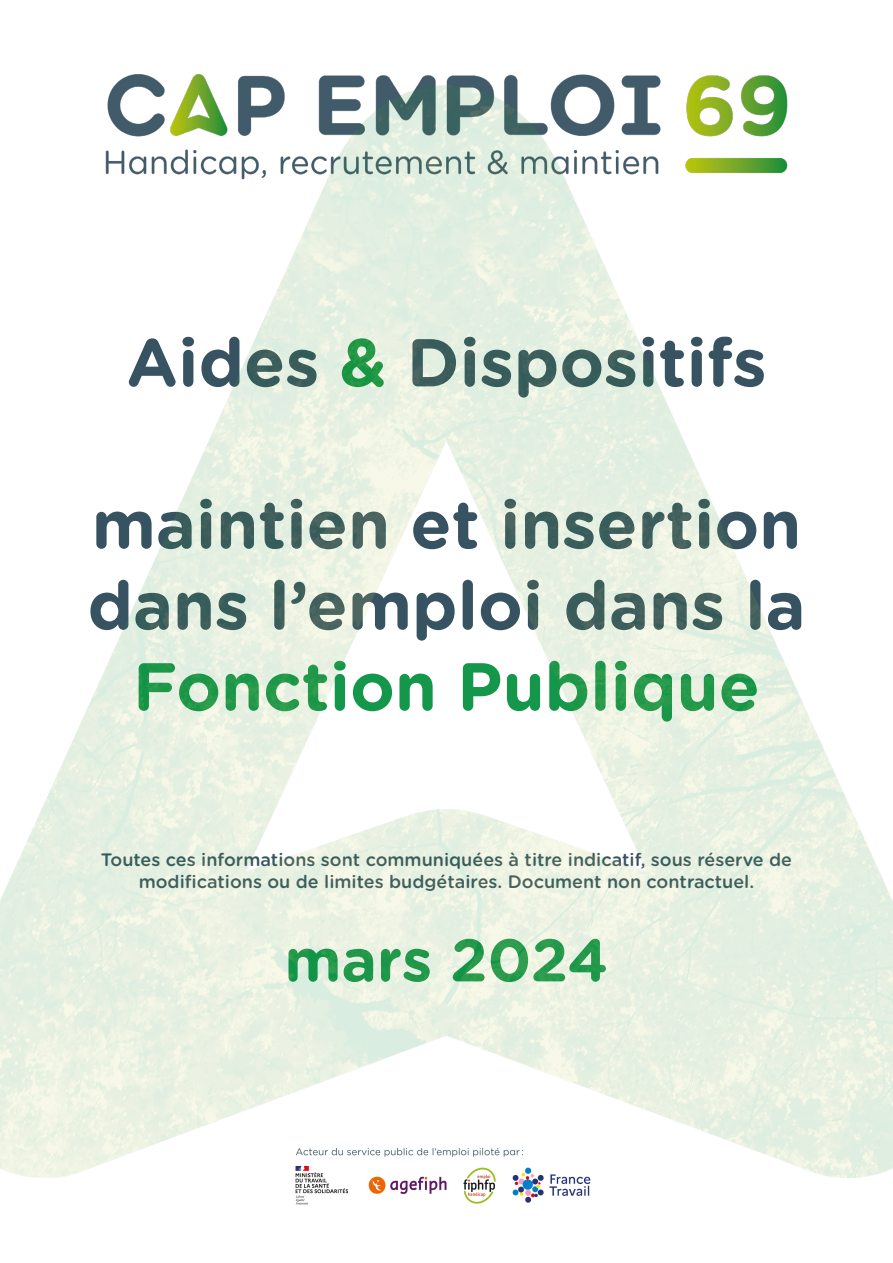
<style>
.page{position:relative;width:893px;height:1263px;background:#fff}
.page>*{position:absolute;margin:0;border:0;box-sizing:border-box;transform-origin:0 0}
.t1{font:700 67.5px/81px "Gotham Rounded";color:#375361;text-align:center}
.t2{font:700 60px "Gotham Rounded";color:#14964b}
.t3{font:500 18px/21.6px "Gotham Rounded";color:#375361;text-align:center}
.s1{color:#129546}
.s2{color:#14964b}
</style>
<div class="page">
<img style="left:114px;top:74px;width:670px;height:12px">
<img style="left:0;top:86px;width:893px;height:1091px">
<img style="left:265px;top:1118px;width:363px;height:87px">
<p class="t1" style="left:126px;top:319px;width:642px">Aides <span class="s1">&amp;</span> Dispositifs</p>
<p class="t1" style="left:87px;top:481px;width:719px">maintien et insertion dans l’emploi dans la<br><span class="s2">Fonction Publique</span></p>
<p class="t3" style="left:101px;top:848px;width:693px">Toutes ces informations sont communiquées à titre indicatif, sous réserve de modifications ou de limites budgétaires. Document non contractuel.</p>
<p class="t2" style="left:284px;top:916px;width:326px">mars 2024</p>
</div>
